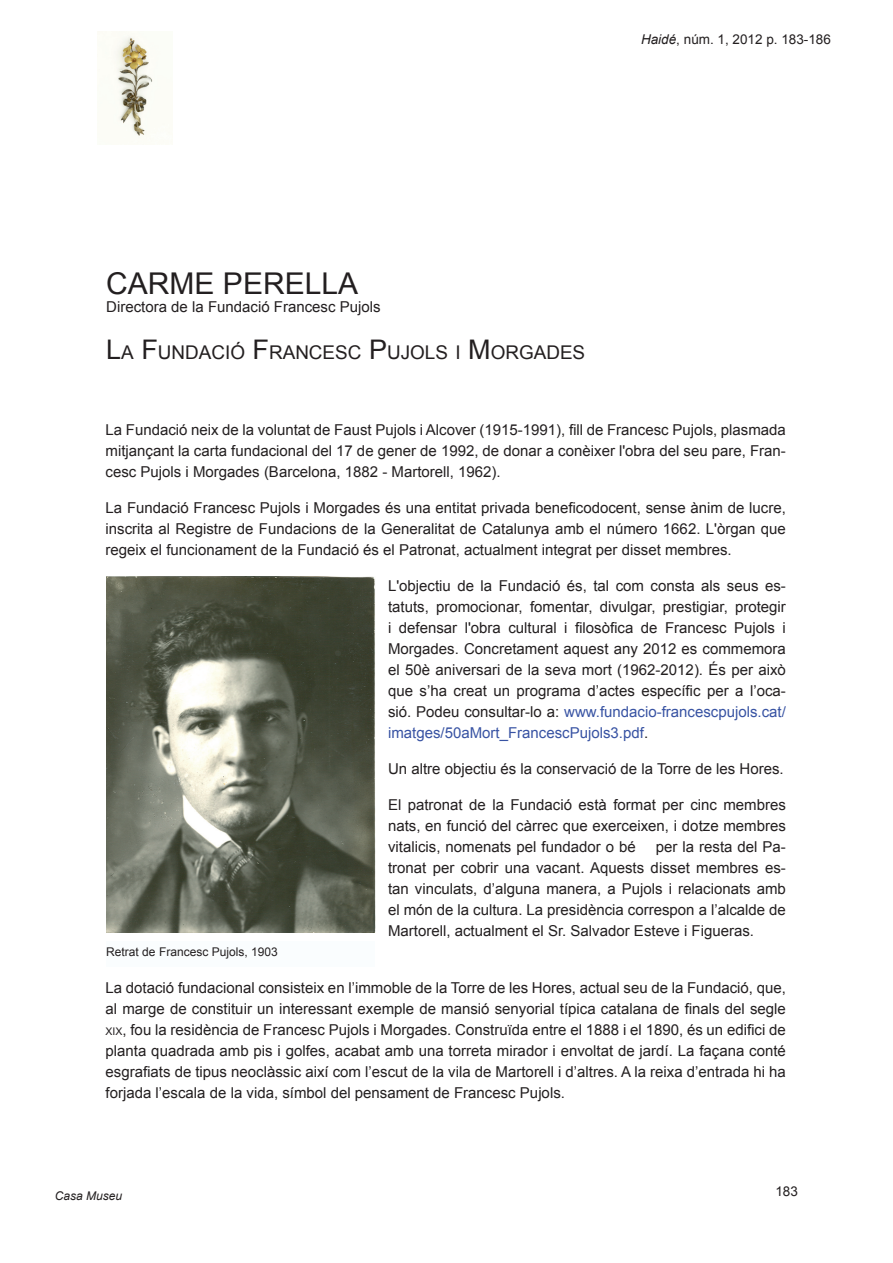
<style>
.page{position:relative;width:893px;height:1263px;background:#fff}
.page>*{position:absolute;margin:0;border:0;box-sizing:border-box;transform-origin:0 0}
.t1{font:30px "Arial";color:#231f20}
.t2{font:18.9px "Arial";color:#231f20}
.t3{font:15px/21px "Arial";color:#231f20;text-align:justify}
.t4{font:13.5px "Arial";color:#231f20}
.t5{font:12px "Arial";color:#231f20}
.t6{font:italic 12px "Arial";color:#231f20}
.s1{font-style:italic}
.s2{font-size:27px}
.s3{color:#3853a3}
.s4{font-size:10.5px}
</style>
<div class="page">
<img style="left:98px;top:31px;width:58px;height:107px">
<div style="left:106px;top:941px;width:269px;height:25px;background:#fafdfe"></div>
<img style="left:106px;top:576px;width:269px;height:357px">
<p class="t4" style="left:641px;top:31px;width:191px"><span class="s1">Haidé</span>, núm. 1, 2012 p. 183-186</p>
<h1 class="t1" style="left:106px;top:264px;width:253px">CARME PERELLA</h1>
<p class="t3" style="left:106px;top:296px;width:276px">Directora de la Fundació Francesc Pujols</p>
<p class="t2" style="left:106px;top:340px;width:480px"><span class="s2">L</span>A <span class="s2">F</span>UNDACIÓ <span class="s2">F</span>RANCESC <span class="s2">P</span>UJOLS I <span class="s2">M</span>ORGADES</p>
<p class="t3" style="left:106px;top:419px;width:682px">La Fundació neix de la voluntat de Faust Pujols i Alcover (1915-1991), fill de Francesc Pujols, plasmada mitjançant la carta fundacional del 17 de gener de 1992, de donar a conèixer l'obra del seu pare, Fran&shy;cesc Pujols i Morgades (Barcelona, 1882 - Martorell, 1962).</p>
<p class="t3" style="left:106px;top:497px;width:682px">La Fundació Francesc Pujols i Morgades és una entitat privada beneficodocent, sense ànim de lucre, inscrita al Registre de Fundacions de la Generalitat de Catalunya amb el número 1662. L'òrgan que regeix el funcionament de la Fundació és el Patronat, actualment integrat per disset membres.</p>
<p class="t3" style="left:388px;top:575px;width:399px">L'objectiu de la Fundació és, tal com consta als seus es&shy;tatuts, promocionar, fomentar, divulgar, prestigiar, protegir i defensar l'obra cultural i filosòfica de Francesc Pujols i Morgades. Concretament aquest any 2012 es commemora el 50è aniversari de la seva mort (1962-2012). És per això que s’ha creat un programa d’actes específic per a l’oca&shy;sió. Podeu consultar-lo a: <span class="s3">www.fundacio-francescpujols.cat/ imatges/50aMort_FrancescPujols3.pdf</span>.</p>
<p class="t3" style="left:388px;top:758px;width:397px">Un altre objectiu és la conservació de la Torre de les Hores.</p>
<p class="t3" style="left:388px;top:794px;width:399px">El patronat de la Fundació està format per cinc membres nats, en funció del càrrec que exerceixen, i dotze membres vitalicis, nomenats pel fundador o bé</p>
<p class="t3" style="left:388px;top:836px;width:399px;text-indent:268px">per la resta del Pa&shy;tronat per cobrir una vacant. Aquests disset membres es&shy;tan vinculats, d’alguna manera, a Pujols i relacionats amb el món de la cultura. La presidència correspon a l’alcalde de Martorell, actualment el Sr. Salvador Esteve i Figueras.</p>
<p class="t5" style="left:106px;top:943px;width:173px">Retrat de Francesc Pujols, 1903</p>
<p class="t3" style="left:106px;top:977px;width:682px">La dotació fundacional consisteix en l’immoble de la Torre de les Hores, actual seu de la Fundació, que, al marge de constituir un interessant exemple de mansió senyorial típica catalana de finals del segle <span class="s4">XIX</span>, fou la residència de Francesc Pujols i Morgades. Construïda entre el 1888 i el 1890, és un edifici de planta quadrada amb pis i golfes, acabat amb una torreta mirador i envoltat de jardí. La façana conté esgrafiats de tipus neoclàssic així com l’escut de la vila de Martorell i d’altres. A la reixa d’entrada hi ha forjada l’escala de la vida, símbol del pensament de Francesc Pujols.</p>
<p class="t6" style="left:55px;top:1188px;width:69px">Casa Museu</p>
<p class="t4" style="left:775px;top:1182px;width:24px">183</p>
</div>
